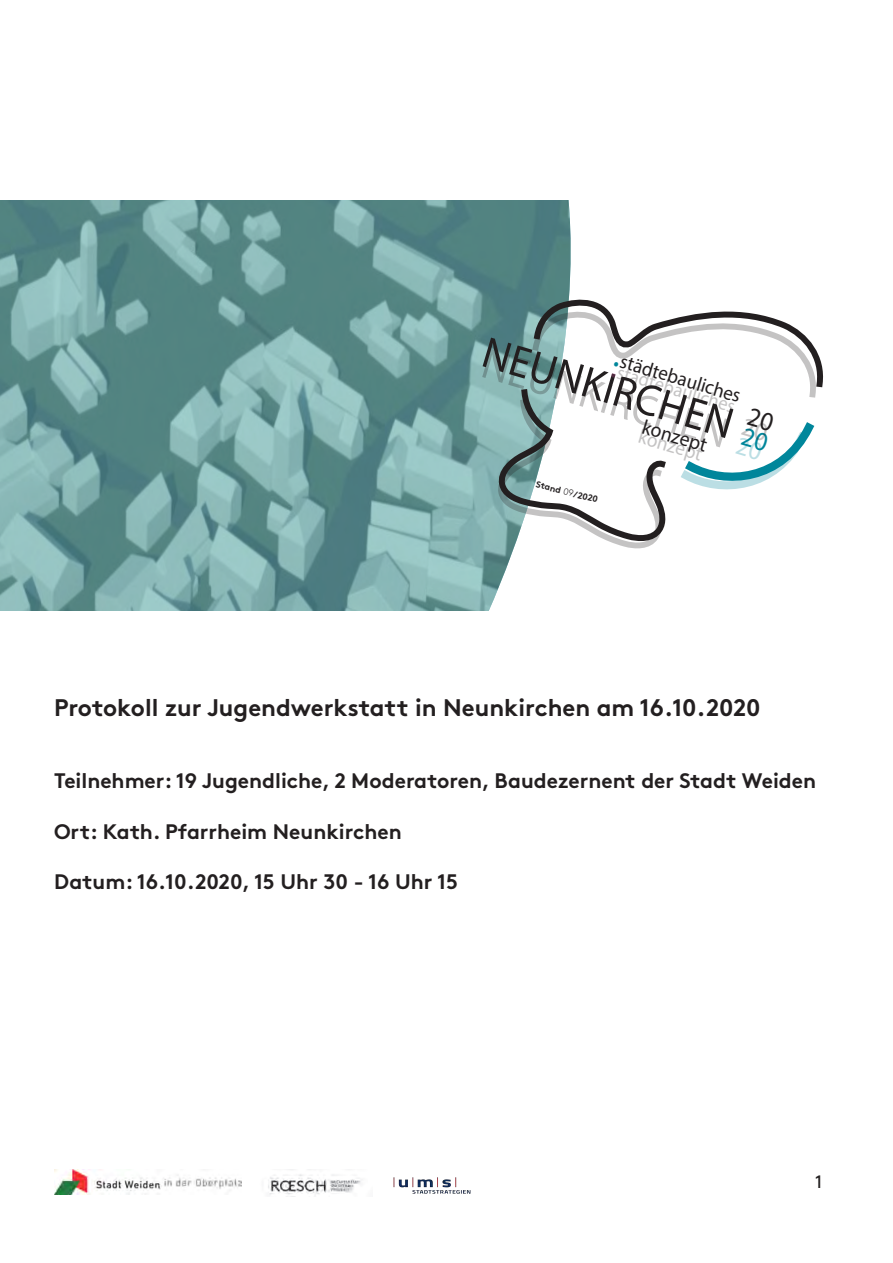
<style>
.page{position:relative;width:893px;height:1263px;background:#fff}
.page>*{position:absolute;margin:0;border:0;box-sizing:border-box;transform-origin:0 0}
.t1{font:48px "Brown Std";color:#231f20}
.t2{font:44.25px "Myriad Pro";color:#231f20;scale:.95 1}
.t3{font:43.35px "Myriad Pro";color:#231f20;scale:.95 1}
.t4{font:26.55px/20.7px "Myriad Pro";color:#231f20;scale:.95 1}
.t5{font:700 24px "Brown Std";color:#231f20}
.t6{font:700 21px "Brown Std";color:#231f20}
.t7{font:20.7px "Myriad Pro";color:#231f20;scale:.95 1}
.t8{font:20.25px "Myriad Pro";color:#231f20;scale:.95 1}
.t9{font:19.95px "Myriad Pro";color:#231f20;scale:.95 1}
.t10{font:19.5px "Myriad Pro";color:#231f20;scale:.95 1}
.t11{font:18px "Brown Std";color:#231f20}
.t12{font:700 9px "Brown Std";color:#231f20}
.s1{font-weight:300}
.s2{color:#00869b}
</style>
<div class="page">
<img style="left:54px;top:1169px;width:188px;height:25px">
<img style="left:268px;top:1169px;width:93px;height:28px">
<img style="left:393px;top:1177px;width:78px;height:17px">
<img style="left:0;top:200px;width:585px;height:410px">
<svg style="left:499px;top:300px;width:325px;height:254px"></svg>
<p class="t2" style="left:491px;top:326px;width:274px;rotate:16deg">NEUNKIRCHEN</p>
<h3 class="t3" style="left:492px;top:336px;width:269px;rotate:17deg">NEUNKIRCHEN</h3>
<p class="t12" style="left:538px;top:479px;width:65px;rotate:14deg">Stand <span class="s1">09</span>/2020</p>
<p class="t9" style="left:625px;top:348px;width:133px;rotate:17deg">städtebauliches</p>
<p class="t10" style="left:621px;top:360px;width:130px;rotate:17deg">städtebauliches</p>
<p class="t8" style="left:642px;top:424px;width:70px;rotate:16deg">konzept</p>
<p class="t4" style="left:751px;top:405px;width:29px;rotate:16deg">20<br><span class="s2">20</span></p>
<p class="t7" style="left:646px;top:414px;width:72px;rotate:17deg">konzept</p>
<p class="t1" style="left:649px;top:668px;width:233px">zur 1. Bürg</p>
<p class="t5" style="left:54px;top:693px;width:708px">Protokoll zur Jugendwerkstatt in Neunkirchen am 16.10.2020</p>
<p class="t6" style="left:54px;top:768px;width:764px">Teilnehmer: 19 Jugendliche, 2 Moderatoren, Baudezernent der Stadt Weiden</p>
<p class="t6" style="left:54px;top:818px;width:349px">Ort: Kath. Pfarrheim Neunkirchen</p>
<p class="t6" style="left:54px;top:869px;width:405px">Datum: 16.10.2020, 15 Uhr 30 - 16 Uhr 15</p>
<p class="t11" style="left:815px;top:1171px;width:9px">1</p>
</div>
